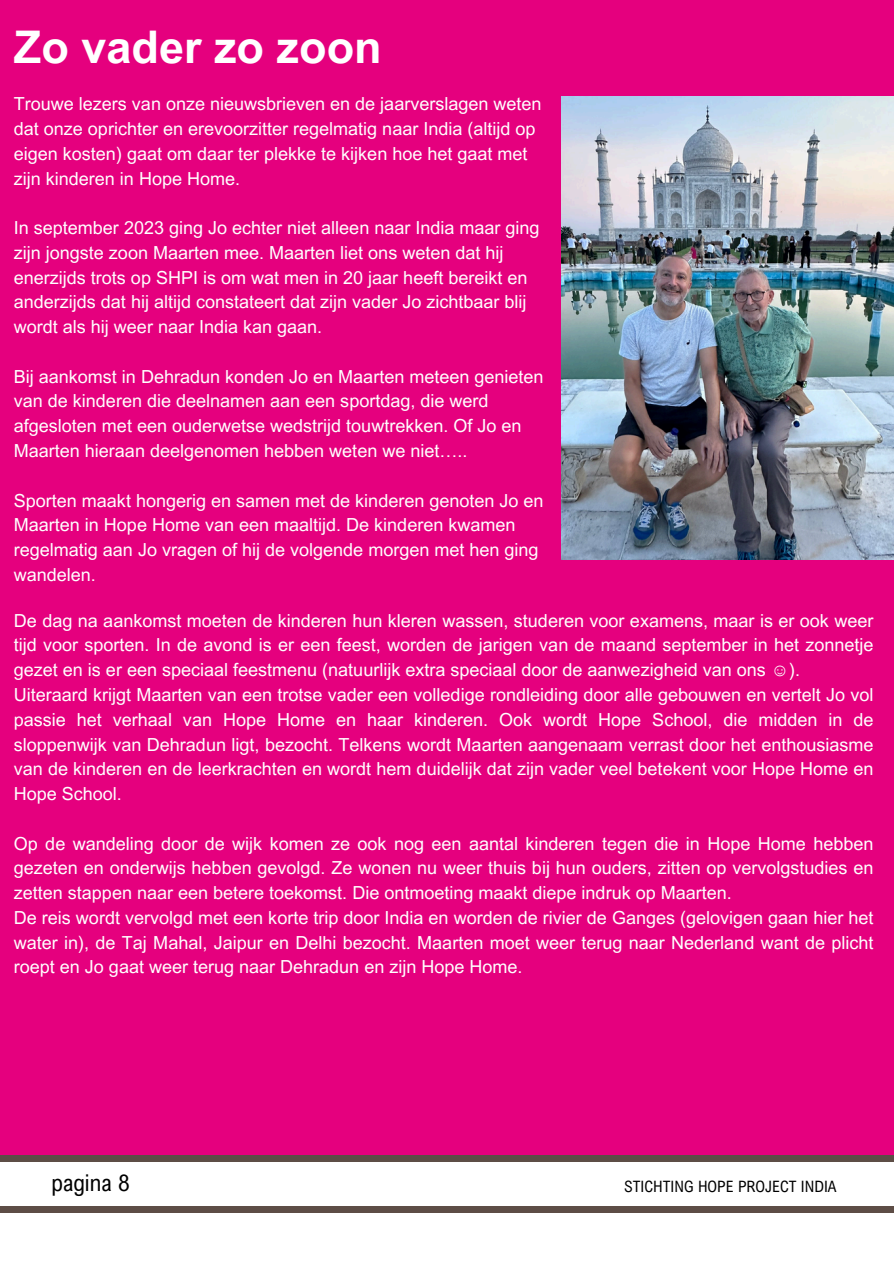
<style>
.page{position:relative;width:894px;height:1264px;background:#fff}
.page>*{position:absolute;margin:0;border:0;box-sizing:border-box;transform-origin:0 0}
.t1{font:700 45px "Arial MT Pro";color:#fff}
.t2{font:23.1px "Arial Nova Cond";color:#000}
.t3{font:18px/24.8px "Arial MT Pro";color:#fff}
.t4{font:15.6px "Arial Nova Cond";color:#000}
.s1{font-family:"Liberation Serif"}
</style>
<div class="page">
<div style="left:0;top:0;width:893px;height:1156px;background:#e5007e"></div>
<div style="left:0;top:1155px;width:893px;height:5px;background:#5d4d46"></div>
<div style="left:0;top:1206px;width:893px;height:6px;background:#5d4d46"></div>
<img style="left:561px;top:96px;width:332px;height:463px">
<h3 class="t1" style="left:14px;top:30px;width:369px">Zo vader zo zoon</h3>
<h3 class="t3" style="left:14px;top:94px;width:529px">Trouwe lezers van onze nieuwsbrieven en de jaarverslagen weten dat onze oprichter en erevoorzitter regelmatig naar India (altijd op eigen kosten) gaat om daar ter plekke te kijken hoe het gaat met zijn kinderen in Hope Home.</h3>
<h3 class="t3" style="left:14px;top:218px;width:527px">In september 2023 ging Jo echter niet alleen naar India maar ging zijn jongste zoon Maarten mee. Maarten liet ons weten dat hij enerzijds trots op SHPI is om wat men in 20 jaar heeft bereikt en anderzijds dat hij altijd constateert dat zijn vader Jo zichtbaar blij wordt als hij weer naar India kan gaan.</h3>
<h3 class="t3" style="left:14px;top:366px;width:531px">Bij aankomst in Dehradun konden Jo en Maarten meteen genieten van de kinderen die deelnamen aan een sportdag, die werd afgesloten met een ouderwetse wedstrijd touwtrekken. Of Jo en Maarten hieraan deelgenomen hebben weten we niet…..</h3>
<h3 class="t3" style="left:14px;top:490px;width:531px">Sporten maakt hongerig en samen met de kinderen genoten Jo en Maarten in Hope Home van een maaltijd. De kinderen kwamen regelmatig aan Jo vragen of hij de volgende morgen met hen ging wandelen.</h3>
<p class="t3" style="left:14px;top:610px;width:860px">De dag na aankomst moeten de kinderen hun kleren wassen, studeren voor examens, maar is er ook weer tijd voor sporten. In de avond is er een feest, worden de jarigen van de maand september in het zonnetje gezet en is er een speciaal feestmenu (natuurlijk extra speciaal door de aanwezigheid van ons <span class="s1">☺</span>).<br>Uiteraard krijgt Maarten van een trotse vader een volledige rondleiding door alle gebouwen en vertelt Jo vol passie het verhaal van Hope Home en haar kinderen. Ook wordt Hope School, die midden in de sloppenwijk van Dehradun ligt, bezocht. Telkens wordt Maarten aangenaam verrast door het enthousiasme van de kinderen en de leerkrachten en wordt hem duidelijk dat zijn vader veel betekent voor Hope Home en Hope School.</p>
<h2 class="t3" style="left:14px;top:833px;width:860px">Op de wandeling door de wijk komen ze ook nog een aantal kinderen tegen die in Hope Home hebben gezeten en onderwijs hebben gevolgd. Ze wonen nu weer thuis bij hun ouders, zitten op vervolgstudies en zetten stappen naar een betere toekomst. Die ontmoeting maakt diepe indruk op Maarten.<br>De reis wordt vervolgd met een korte trip door India en worden de rivier de Ganges (gelovigen gaan hier het water in), de Taj Mahal, Jaipur en Delhi bezocht. Maarten moet weer terug naar Nederland want de plicht roept en Jo gaat weer terug naar Dehradun en zijn Hope Home.</h2>
<h1 class="t2" style="left:51px;top:1167px;width:80px">pagina 8</h1>
<h3 class="t4" style="left:624px;top:1176px;width:214px">STICHTING HOPE PROJECT INDIA</h3>
</div>
